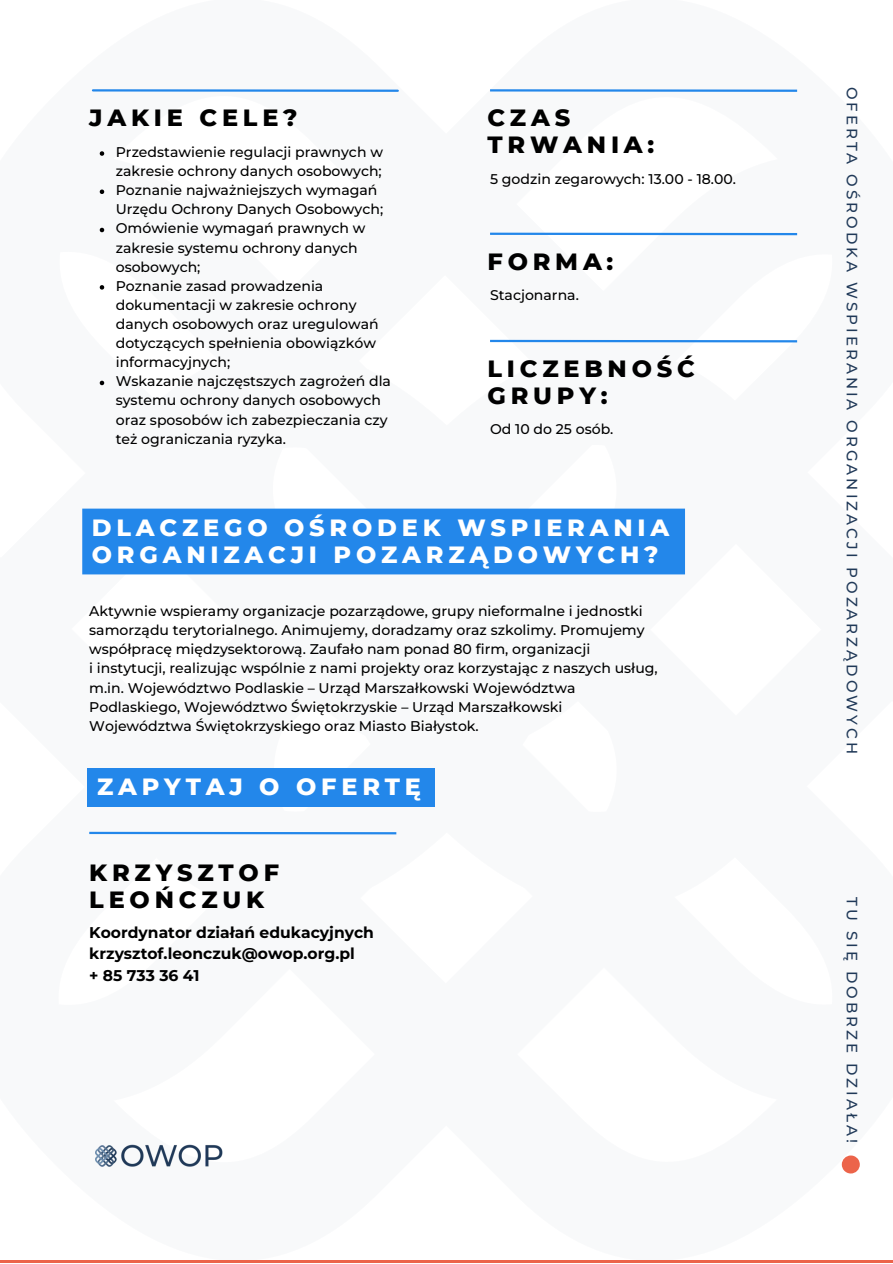
<style>
.page{position:relative;width:893px;height:1264px;background:#fff}
.page>*{position:absolute;margin:0;border:0;box-sizing:border-box;transform-origin:0 0}
.t1{font:800 24px/27px "Montserrat";letter-spacing:.2em;color:#fff}
.t2{font:800 24px/27px "Montserrat";letter-spacing:.2em;color:#000}
.t3{font:700 15.6px "Montserrat";color:#000}
.t4{font:500 15px "Montserrat";letter-spacing:.2em;color:#203958}
.t5{font:500 14.1px/19px "Montserrat";color:#000}
</style>
<div class="page">
<hr style="left:490px;top:233px;width:307px;height:2px;background:#2387ea">
<hr style="left:89px;top:831px;width:307px;height:3px;background:#2387ea">
<div style="left:87px;top:768px;width:348px;height:38px;background:#2387ea"></div>
<hr style="left:490px;top:89px;width:307px;height:3px;background:#2387ea">
<img style="left:96px;top:1144px;width:127px;height:23px">
<svg style="left:841px;top:1155px;width:18px;height:18px"></svg>
<hr style="left:0;top:1260px;width:892px;height:2px;background:#ec644a">
<div style="left:82px;top:508px;width:603px;height:66px;background:#2387ea"></div>
<hr style="left:490px;top:340px;width:307px;height:2px;background:#2387ea">
<hr style="left:93px;top:89px;width:305px;height:3px;background:#2387ea">
<svg style="left:100px;top:151px;width:4px;height:5px"></svg>
<svg style="left:100px;top:189px;width:4px;height:5px"></svg>
<svg style="left:100px;top:228px;width:4px;height:4px"></svg>
<svg style="left:100px;top:285px;width:4px;height:4px"></svg>
<svg style="left:100px;top:381px;width:4px;height:4px"></svg>
<p class="t2" style="left:89px;top:104px;width:210px">JAKIE CELE?</p>
<p class="t5" style="left:116px;top:142px;width:269px">Przedstawienie regulacji prawnych w zakresie ochrony danych osobowych;</p>
<p class="t5" style="left:116px;top:180px;width:269px">Poznanie najważniejszych wymagań<br>Urzędu Ochrony Danych Osobowych;</p>
<p class="t5" style="left:116px;top:219px;width:251px">Omówienie wymagań prawnych w zakresie systemu ochrony danych osobowych;</p>
<p class="t5" style="left:116px;top:276px;width:264px">Poznanie zasad prowadzenia dokumentacji w zakresie ochrony danych osobowych oraz uregulowań dotyczących spełnienia obowiązków informacyjnych;</p>
<p class="t5" style="left:116px;top:372px;width:277px">Wskazanie najczęstszych zagrożeń dla systemu ochrony danych osobowych oraz sposobów ich zabezpieczania czy też ograniczania ryzyka.</p>
<p class="t2" style="left:487px;top:104px;width:84px">CZAS</p>
<p class="t2" style="left:487px;top:131px;width:168px">TRWANIA:</p>
<p class="t5" style="left:490px;top:169px;width:247px">5 godzin zegarowych: 13.00 - 18.00.</p>
<p class="t2" style="left:487px;top:247px;width:127px">FORMA:</p>
<p class="t5" style="left:490px;top:286px;width:90px">Stacjonarna.</p>
<p class="t2" style="left:487px;top:355px;width:209px">LICZEBNOŚĆ<br>GRUPY:</p>
<p class="t5" style="left:490px;top:420px;width:125px">Od 10 do 25 osób.</p>
<p class="t1" style="left:92px;top:514px;width:579px">DLACZEGO OŚRODEK WSPIERANIA<br>ORGANIZACJI POZARZĄDOWYCH?</p>
<p class="t5" style="left:89px;top:601px;width:557px">Aktywnie wspieramy organizacje pozarządowe, grupy nieformalne i jednostki samorządu terytorialnego. Animujemy, doradzamy oraz szkolimy. Promujemy współpracę międzysektorową. Zaufało nam ponad 80 firm, organizacji</p>
<p class="t5" style="left:89px;top:659px;width:570px">i instytucji, realizując wspólnie z nami projekty oraz korzystając z naszych usług, m.in. Województwo Podlaskie – Urząd Marszałkowski Województwa Podlaskiego, Województwo Świętokrzyskie – Urząd Marszałkowski Województwa Świętokrzyskiego oraz Miasto Białystok.</p>
<p class="t1" style="left:97px;top:773px;width:325px">ZAPYTAJ O OFERTĘ</p>
<p class="t2" style="left:89px;top:858px;width:191px">KRZYSZTOF<br>LEOŃCZUK</p>
<p class="t3" style="left:89px;top:922px;width:286px">Koordynator działań edukacyjnych</p>
<p class="t3" style="left:89px;top:944px;width:267px">krzysztof.leonczuk@owop.org.pl</p>
<p class="t3" style="left:89px;top:965px;width:112px">+ 85 733 36 41</p>
<p class="t4" style="left:861px;top:87px;width:668px;rotate:90deg">OFERTA OŚRODKA WSPIERANIA ORGANIZACJI POZARZĄDOWYCH</p>
<p class="t4" style="left:861px;top:897px;width:247px;rotate:90deg">TU SIĘ DOBRZE DZIAŁA!</p>
</div>
